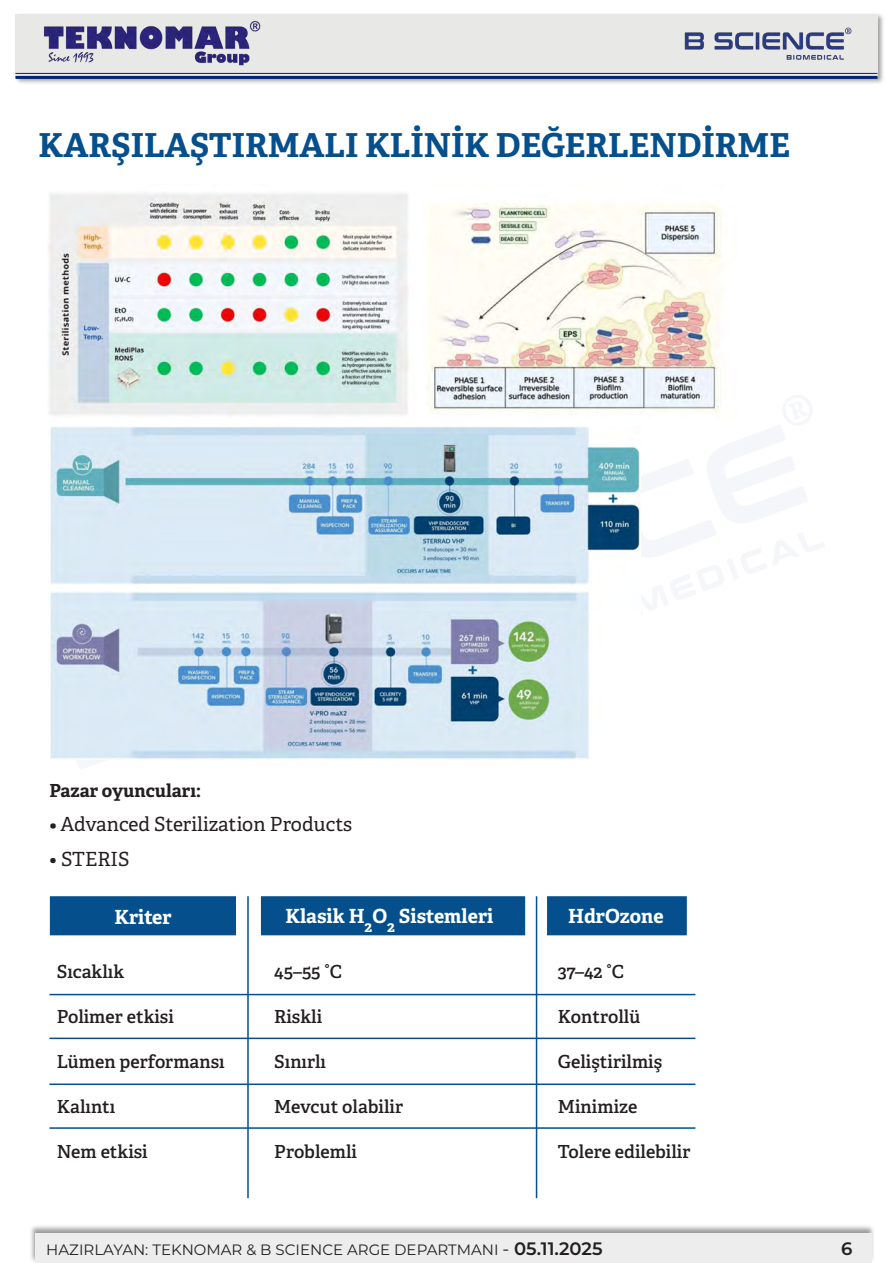
<style>
.page{position:relative;width:893px;height:1263px;background:#fff}
.page>*{position:absolute;margin:0;border:0;box-sizing:border-box;transform-origin:0 0}
.t1{font:700 33px "Adelle";color:#044f8c}
.t2{font:19.5px "Adelle";color:#231f20}
.t3{font:700 19.5px "Adelle";color:#fff}
.t4{font:600 18px "Adelle";color:#231f20}
.t5{font:700 18px "Adelle";color:#231f20}
.t6{font:600 18px "Montserrat";color:#231f20}
.t7{font:15px "Montserrat";color:#231f20}
.s1{font-weight:700;font-size:18px}
.s2{font-size:18px}
.s3{font-weight:600;font-size:18px}
</style>
<div class="page">
<div style="left:14px;top:13px;width:871px;height:72px;background:#231f20;opacity:.44"></div>
<div style="left:15px;top:14px;width:862px;height:63px;background:#e8e9e7"></div>
<img style="left:44px;top:20px;width:217px;height:45px">
<img style="left:684px;top:27px;width:168px;height:33px">
<hr style="left:15px;top:73px;width:862px;height:1px;background:#002578">
<hr style="left:15px;top:76px;width:862px;height:3px;background:#002578">
<div style="left:29px;top:1224px;width:846px;height:39px;background:#231f20;opacity:.44"></div>
<div style="left:35px;top:1233px;width:837px;height:30px;background:#ededed"></div>
<img style="left:48px;top:193px;width:674px;height:224px">
<img style="left:50px;top:426px;width:591px;height:333px">
<div style="left:50px;top:896px;width:186px;height:39px;background:#044f8c;border:2px solid #044f8c"></div>
<hr style="left:247px;top:896px;width:2px;height:302px;background:#044f8c">
<hr style="left:536px;top:896px;width:1px;height:302px;background:#044f8c">
<div style="left:261px;top:896px;width:264px;height:39px;background:#044f8c;border:2px solid #044f8c"></div>
<div style="left:547px;top:896px;width:140px;height:39px;background:#044f8c;border:2px solid #044f8c"></div>
<hr style="left:49px;top:994px;width:646px;height:1px;background:#044f8c">
<hr style="left:49px;top:1037px;width:646px;height:2px;background:#044f8c">
<hr style="left:49px;top:1083px;width:646px;height:2px;background:#044f8c">
<hr style="left:49px;top:1127px;width:646px;height:2px;background:#044f8c">
<p class="t1" style="left:39px;top:124px;width:753px">KARŞILAŞTIRMALI KLINIK DEĞERLENDIRME</p>
<p class="t5" style="left:49px;top:779px;width:153px">Pazar oyuncuları:</p>
<p class="t2" style="left:49px;top:812px;width:304px"><span class="s1">•</span> Advanced Sterilization Products</p>
<p class="t2" style="left:49px;top:847px;width:82px">• STERIS</p>
<p class="t3" style="left:114px;top:905px;width:59px">Kriter</p>
<p class="t4" style="left:57px;top:960px;width:69px">Sıcaklık</p>
<p class="t4" style="left:57px;top:1005px;width:119px">Polimer etkisi</p>
<p class="t4" style="left:57px;top:1050px;width:169px">Lümen performansı</p>
<p class="t4" style="left:57px;top:1095px;width:60px">Kalıntı</p>
<p class="t4" style="left:57px;top:1140px;width:92px">Nem etkisi</p>
<p class="t3" style="left:285px;top:904px;width:209px">Klasik H<sub>2</sub>O<sub>2</sub> Sistemleri</p>
<p class="t3" style="left:568px;top:904px;width:97px">HdrOzone</p>
<p class="t4" style="left:274px;top:960px;width:69px">45–55 °C</p>
<p class="t4" style="left:274px;top:1005px;width:50px">Riskli</p>
<p class="t4" style="left:274px;top:1050px;width:53px">Sınırlı</p>
<p class="t4" style="left:274px;top:1095px;width:130px">Mevcut olabilir</p>
<p class="t4" style="left:274px;top:1140px;width:84px">Problemli</p>
<p class="t4" style="left:558px;top:960px;width:68px">37–42 °C</p>
<p class="t4" style="left:558px;top:1005px;width:84px">Kontrollü</p>
<p class="t4" style="left:558px;top:1050px;width:106px">Geliştirilmiş</p>
<p class="t4" style="left:558px;top:1095px;width:81px">Minimize</p>
<p class="t4" style="left:558px;top:1140px;width:134px">Tolere edilebilir</p>
<p class="t7" style="left:46px;top:1239px;width:558px">HAZIRLAYAN: TEKNOMAR &amp; B SCIENCE ARGE DEPARTMANI <span class="s2">-</span> <span class="s3">05.11.2025</span></p>
<p class="t6" style="left:841px;top:1236px;width:13px">6</p>
</div>
